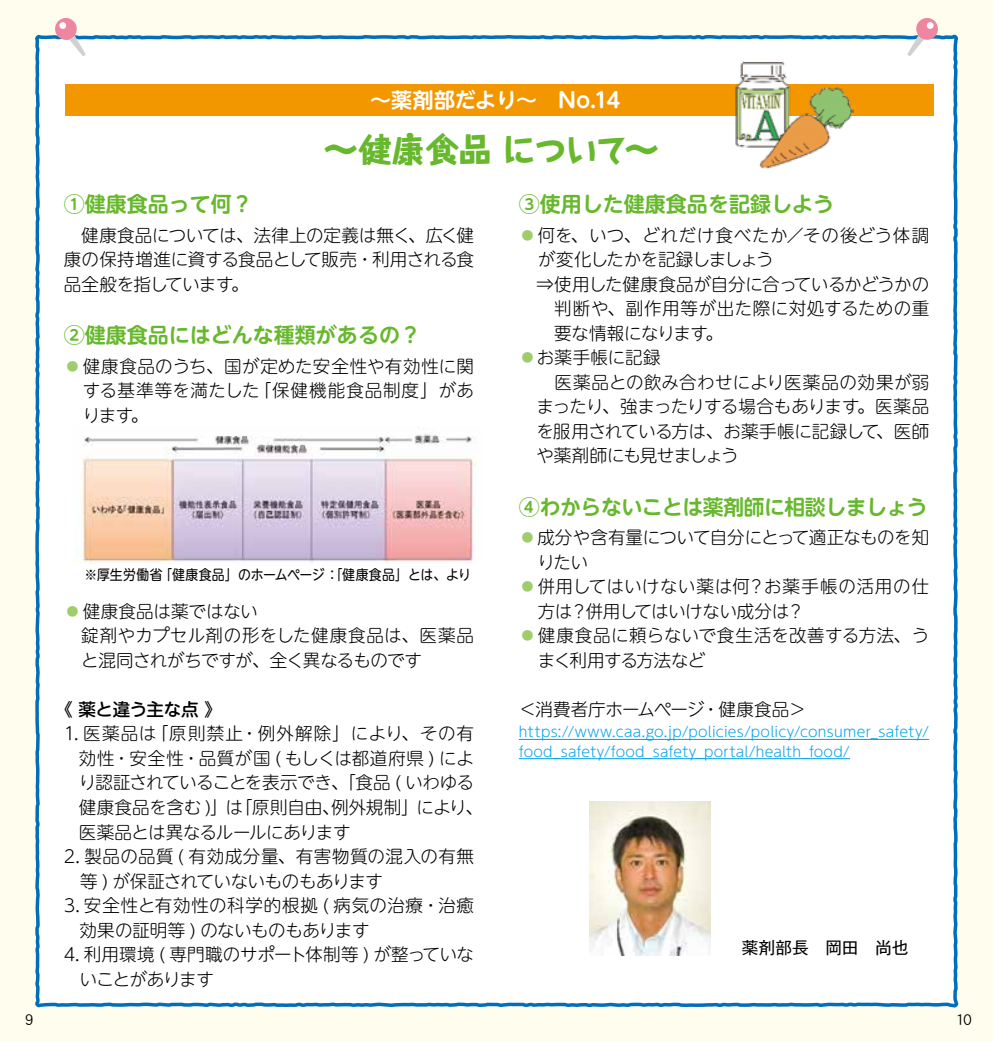
<style>
.page{position:relative;width:993px;height:1042px;background:#fff}
.page>*{position:absolute;margin:0;border:0;box-sizing:border-box;transform-origin:0 0}
.t1{font:800 33.25px "Taka Hand Std";letter-spacing:-.04em;color:#68b82e}
.t2{font:700 21px "UD Shin M Go Pro De";color:#68b82e}
.t3{font:700 21px "UD Shin M Go Pro De";letter-spacing:-.02em;color:#68b82e}
.t4{font:700 21px "UD Shin M Go Pro De";letter-spacing:-.005em;color:#fff}
.t5{font:300 17.5px/24.5px "UD Shin M Go Pro";color:#000}
.t6{font:300 17.5px "UD Shin M Go Pro";letter-spacing:-.02em;color:#000}
.t7{font:300 17.5px "UD Shin M Go Pro";letter-spacing:.025em;color:#000}
.t8{font:300 17.5px "UD Shin M Go Pro";letter-spacing:-.025em;color:#000}
.t9{font:300 17.5px "UD Shin M Go Pro";letter-spacing:-.04em;color:#000}
.t10{font:300 17.5px "UD Shin M Go Pro";letter-spacing:.035em;color:#000}
.t11{font:300 17.5px "UD Shin M Go Pro";letter-spacing:.04em;color:#000}
.t12{font:300 17.5px "UD Shin M Go Pro";letter-spacing:.02em;color:#000}
.t13{font:300 17.5px "UD Shin M Go Pro";letter-spacing:-.055em;color:#000}
.t14{font:300 17.5px "UD Shin M Go Pro";letter-spacing:-.045em;color:#000}
.t15{font:500 17.5px "UD Shin M Go Pro";letter-spacing:-.02em;color:#000}
.t16{font:16.62px "Gothic MB101 Pro";letter-spacing:.005em;color:#000}
.t17{font:14.88px "DFHS Gothic G W3 90 pv RKSJ H";color:#000}
.t18{font:300 14px/19.2px "UD Shin M Go Pro";letter-spacing:.02em;color:#00a0e9}
.t19{font:14px "UD Shin M Go Pro";letter-spacing:.01em;color:#000;scale:.92 1}
.s1{color:#9fcd6b}
</style>
<div class="page">
<div style="left:0;top:0;width:992px;height:1042px;background:#fffeee"></div>
<div style="left:35px;top:31px;width:924px;height:977px;background:#fff"></div>
<svg style="left:906px;top:18px;width:31px;height:38px"></svg>
<div style="left:926px;top:22px;width:7px;height:7px;background:#fff;border-radius:50%"></div>
<svg style="left:55px;top:18px;width:31px;height:38px"></svg>
<div style="left:59px;top:22px;width:7px;height:7px;background:#fff;border-radius:50%"></div>
<div style="left:65px;top:84px;width:868px;height:32px;background:#f39700"></div>
<hr style="left:518px;top:739px;width:410px;height:1px;background:#00a0e9">
<hr style="left:518px;top:758px;width:331px;height:1px;background:#00a0e9">
<img style="left:589px;top:802px;width:121px;height:154px">
<img style="left:723px;top:44px;width:130px;height:130px">
<img style="left:73px;top:427px;width:409px;height:137px">
<p class="t4" style="left:370px;top:83px;width:252px">～薬剤部だより～　No.14</p>
<h1 class="t1" style="left:324px;top:127px;width:336px">～健康食品 について～</h1>
<p class="t2" style="left:64px;top:187px;width:190px">①健康食品って何？</p>
<p class="t5" style="left:64px;top:222px;width:412px;text-align:justify">　健康食品については、法律上の定義は無く、広く健康の保持増進に資する食品として販売・利用される食品全般を指しています。</p>
<p class="t2" style="left:64px;top:318px;width:358px">②健康食品にはどんな種類があるの？</p>
<p class="t5" style="left:83px;top:353px;width:393px;text-align:justify;text-indent:-19px"><span class="s1">◦</span>健康食品のうち、国が定めた安全性や有効性に関する基準等を満たした「保健機能食品制度」があります。</p>
<p class="t19" style="left:84px;top:564px;width:421px">※厚生労働省「健康食品」のホームページ：「健康食品」とは、より</p>
<p class="t5" style="left:81px;top:598px;width:394px;text-indent:-18px"><span class="s1">◦</span>健康食品は薬ではない<br>錠剤やカプセル剤の形をした健康食品は、医薬品と混同されがちですが、全く異なるものです</p>
<p class="t15" style="left:55px;top:695px;width:168px">《 薬と違う主な点 》</p>
<p class="t5" style="left:79px;top:720px;width:405px;text-indent:-15px">1. 医薬品は「原則禁止・例外解除」により、その有効性・安全性・品質が国 ( もしくは都道府県 ) により認証されていることを表示でき、「食品 ( いわゆる健康食品を含む )」は「原則自由、例外規制」により、医薬品とは異なるルールにあります</p>
<p class="t5" style="left:80px;top:843px;width:395px;text-indent:-16px">2. 製品の品質 ( 有効成分量、有害物質の混入の有無等 ) が保証されていないものもあります</p>
<p class="t5" style="left:79px;top:892px;width:396px;text-indent:-16px">3. 安全性と有効性の科学的根拠 ( 病気の治療・治癒効果の証明等 ) のないものもあります</p>
<p class="t5" style="left:79px;top:941px;width:396px;text-indent:-16px">4. 利用環境 ( 専門職のサポート体制等 ) が整っていないことがあります</p>
<p class="t2" style="left:518px;top:187px;width:316px">③使用した健康食品を記録しよう</p>
<p class="t10" style="left:518px;top:221px;width:412px"><span class="s1">◦</span>何を、いつ、どれだけ食べたか／その後どう体調</p>
<p class="t13" style="left:537px;top:246px;width:237px">が変化したかを記録しましょう</p>
<p class="t6" style="left:518px;top:270px;width:412px">　⇒使用した健康食品が自分に合っているかどうかの</p>
<p class="t7" style="left:554px;top:295px;width:376px">判断や、副作用等が出た際に対処するための重</p>
<p class="t5" style="left:554px;top:320px;width:170px">要な情報になります。</p>
<p class="t5" style="left:518px;top:345px;width:143px"><span class="s1">◦</span>お薬手帳に記録</p>
<p class="t7" style="left:536px;top:368px;width:394px">　医薬品との飲み合わせにより医薬品の効果が弱</p>
<p class="t9" style="left:536px;top:393px;width:394px">まったり、強まったりする場合もあります。医薬品</p>
<p class="t6" style="left:536px;top:417px;width:394px">を服用されている方は、お薬手帳に記録して、医師</p>
<p class="t9" style="left:536px;top:442px;width:204px">や薬剤師にも見せましょう</p>
<p class="t3" style="left:518px;top:489px;width:410px">④わからないことは薬剤師に相談しましょう</p>
<p class="t8" style="left:518px;top:523px;width:412px"><span class="s1">◦</span>成分や含有量について自分にとって適正なものを知</p>
<p class="t5" style="left:537px;top:549px;width:52px">りたい</p>
<p class="t11" style="left:518px;top:572px;width:412px"><span class="s1">◦</span>併用してはいけない薬は何？お薬手帳の活用の仕</p>
<p class="t8" style="left:537px;top:597px;width:268px">方は？併用してはいけない成分は？</p>
<p class="t12" style="left:518px;top:621px;width:412px"><span class="s1">◦</span>健康食品に頼らないで食生活を改善する方法、う</p>
<p class="t14" style="left:537px;top:646px;width:169px">まく利用する方法など</p>
<p class="t5" style="left:518px;top:696px;width:289px">＜消費者庁ホームページ・健康食品＞</p>
<p class="t18" style="left:518px;top:722px;width:412px">https://www.caa.go.jp/policies/policy/consumer_safety/ food_safety/food_safety_portal/health_food/</p>
<p class="t16" style="left:741px;top:933px;width:168px">薬剤部長　岡田　尚也</p>
<p class="t17" style="left:25px;top:1012px;width:10px">9</p>
<p class="t17" style="left:955px;top:1012px;width:18px">10</p>
</div>
